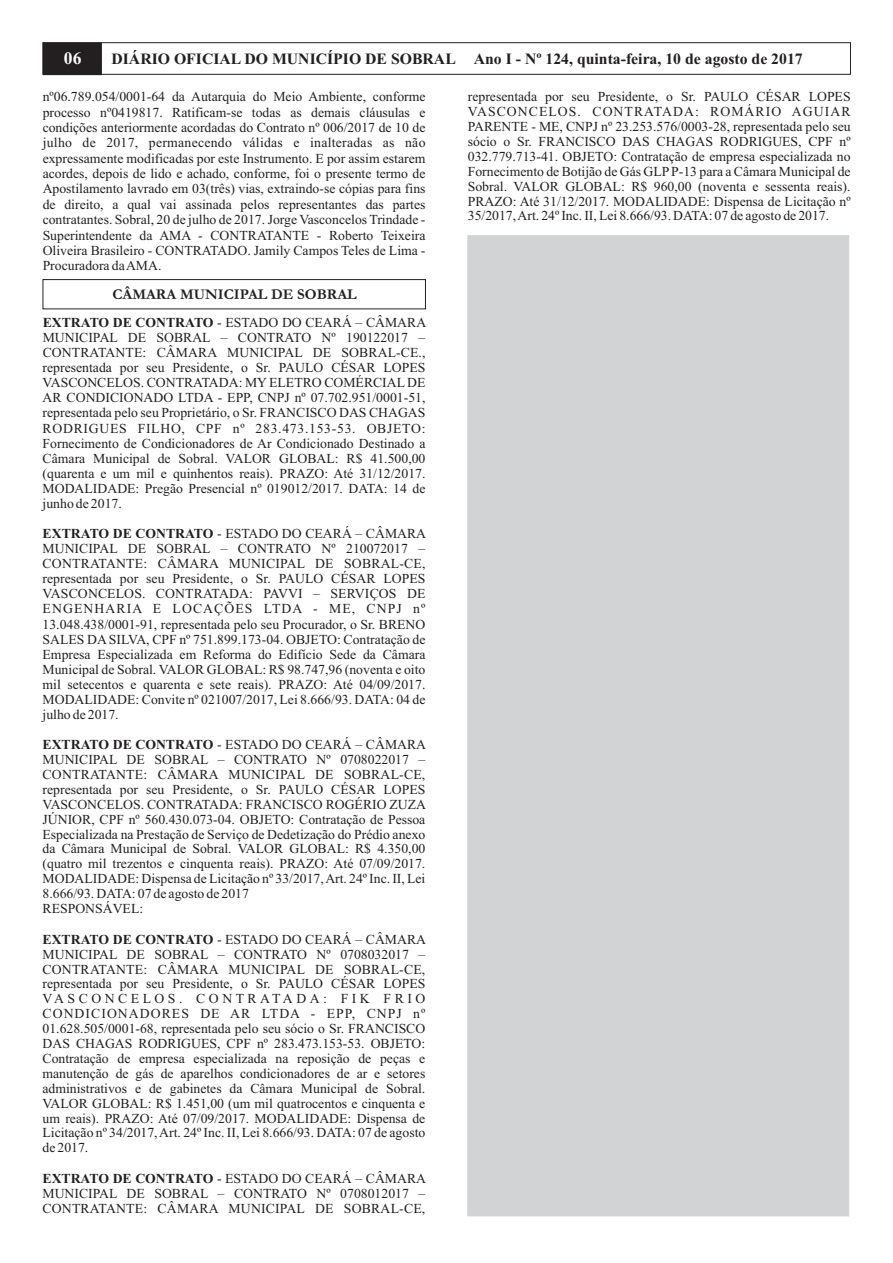
<style>
.page{position:relative;width:893px;height:1263px;background:#fff}
.page>*{position:absolute;margin:0;border:0;box-sizing:border-box;transform-origin:0 0}
.t1{font:700 17.55px "Times New Roman";color:#fff}
.t2{font:700 15.75px "Times New Roman";color:#231f20}
.t3{font:700 15px "Garamond";color:#231f20}
.t4{font:13.65px/14.9px "Times New Roman";color:#231f20;text-align:justify}
.s1{font-weight:700}
</style>
<div class="page">
<svg style="left:42px;top:42px;width:809px;height:33px"></svg>
<hr style="left:43px;top:43px;width:1px;height:31px;background:#231f20">
<div style="left:43px;top:279px;width:383px;height:30px;border:1px solid #231f20"></div>
<div style="left:467px;top:235px;width:383px;height:982px;background:#d1d3d4"></div>
<p class="t1" style="left:64px;top:52px;width:19px">06</p>
<p class="t2" style="left:111px;top:54px;width:693px">DIÁRIO OFICIAL DO MUNICÍPIO DE SOBRAL Ano I - Nº 124, quinta-feira, 10 de agosto de 2017</p>
<p class="t4" style="left:43px;top:90px;width:384px;line-height:15.3px">nº06.789.054/0001-64 da Autarquia do Meio Ambiente, conforme processo nº0419817. Ratificam-se todas as demais cláusulas e condições anteriormente acordadas do Contrato nº 006/2017 de 10 de julho de 2017, permanecendo válidas e inalteradas as não expressamente modificadas por este Instrumento. E por assim estarem acordes, depois de lido e achado, conforme, foi o presente termo de Apostilamento lavrado em 03(três) vias, extraindo-se cópias para fins de direito, a qual vai assinada pelos representantes das partes contratantes. Sobral, 20 de julho de 2017. Jorge Vasconcelos Trindade - Superintendente da AMA - CONTRATANTE - Roberto Teixeira Oliveira Brasileiro - CONTRATADO. Jamily Campos Teles de Lima - Procuradora da AMA.</p>
<p class="t3" style="left:112px;top:289px;width:246px">CÂMARA MUNICIPAL DE SOBRAL</p>
<p class="t4" style="left:43px;top:316px;width:385px"><span class="s1">EXTRATO DE CONTRATO</span> - ESTADO DO CEARÁ – CÂMARA MUNICIPAL DE SOBRAL – CONTRATO Nº 190122017 – CONTRATANTE: CÂMARA MUNICIPAL DE SOBRAL-CE., representada por seu Presidente, o Sr. PAULO CÉSAR LOPES VASCONCELOS. CONTRATADA: MY ELETRO COMÉRCIAL DE AR CONDICIONADO LTDA - EPP, CNPJ nº 07.702.951/0001-51, representada pelo seu Proprietário, o Sr. FRANCISCO DAS CHAGAS RODRIGUES FILHO, CPF nº 283.473.153-53. OBJETO:<br>Fornecimento de Condicionadores de Ar Condicionado Destinado a Câmara Municipal de Sobral. VALOR GLOBAL: R$ 41.500,00 (quarenta e um mil e quinhentos reais). PRAZO: Até 31/12/2017.<br>MODALIDADE: Pregão Presencial nº 019012/2017. DATA: 14 de junho de 2017.</p>
<p class="t4" style="left:43px;top:527px;width:385px"><span class="s1">EXTRATO DE CONTRATO</span> - ESTADO DO CEARÁ – CÂMARA MUNICIPAL DE SOBRAL – CONTRATO Nº 210072017 – CONTRATANTE: CÂMARA MUNICIPAL DE SOBRAL-CE, representada por seu Presidente, o Sr. PAULO CÉSAR LOPES VASCONCELOS. CONTRATADA: PAVVI – SERVIÇOS DE ENGENHARIA E LOCAÇÕES LTDA - ME, CNPJ nº 13.048.438/0001-91, representada pelo seu Procurador, o Sr. BRENO SALES DASILVA, CPF nº 751.899.173-04. OBJETO: Contratação de Empresa Especializada em Reforma do Edifício Sede da Câmara Municipal de Sobral. VALOR GLOBAL: R$ 98.747,96 (noventa e oito mil setecentos e quarenta e sete reais). PRAZO: Até 04/09/2017.<br>MODALIDADE: Convite nº 021007/2017, Lei 8.666/93. DATA: 04 de julho de 2017.</p>
<p class="t4" style="left:43px;top:738px;width:385px;text-align:left"><span class="s1">EXTRATO DE CONTRATO</span> - ESTADO DO CEARÁ – CÂMARA MUNICIPAL DE SOBRAL – CONTRATO Nº 0708022017 – CONTRATANTE: CÂMARA MUNICIPAL DE SOBRAL-CE, representada por seu Presidente, o Sr. PAULO CÉSAR LOPES VASCONCELOS. CONTRATADA: FRANCISCO ROGÉRIO ZUZA JÚNIOR, CPF nº 560.430.073-04. OBJETO: Contratação de Pessoa Especializada na Prestação de Serviço de Dedetização do Prédio anexo da Câmara Municipal de Sobral. VALOR GLOBAL: R$ 4.350,00 (quatro mil trezentos e cinquenta reais). PRAZO: Até 07/09/2017.<br>MODALIDADE: Dispensa de Licitação nº 33/2017, Art. 24º Inc. II, Lei 8.666/93. DATA: 07 de agosto de 2017<br>RESPONSÁVEL:</p>
<p class="t4" style="left:43px;top:933px;width:385px"><span class="s1">EXTRATO DE CONTRATO</span> - ESTADO DO CEARÁ – CÂMARA MUNICIPAL DE SOBRAL – CONTRATO Nº 0708032017 – CONTRATANTE: CÂMARA MUNICIPAL DE SOBRAL-CE, representada por seu Presidente, o Sr. PAULO CÉSAR LOPES VASCONCELOS. CONTRATADA: FIK FRIO CONDICIONADORES DE AR LTDA - EPP, CNPJ nº 01.628.505/0001-68, representada pelo seu sócio o Sr. FRANCISCO DAS CHAGAS RODRIGUES, CPF nº 283.473.153-53. OBJETO:<br>Contratação de empresa especializada na reposição de peças e manutenção de gás de aparelhos condicionadores de ar e setores administrativos e de gabinetes da Câmara Municipal de Sobral.<br>VALOR GLOBAL: R$ 1.451,00 (um mil quatrocentos e cinquenta e um reais). PRAZO: Até 07/09/2017. MODALIDADE: Dispensa de Licitação nº 34/2017, Art. 24º Inc. II, Lei 8.666/93. DATA: 07 de agosto de 2017.</p>
<p class="t4" style="left:43px;top:1172px;width:385px"><span class="s1">EXTRATO DE CONTRATO</span> - ESTADO DO CEARÁ – CÂMARA MUNICIPAL DE SOBRAL – CONTRATO Nº 0708012017 – CONTRATANTE: CÂMARA MUNICIPAL DE SOBRAL-CE,</p>
<p class="t4" style="left:468px;top:91px;width:384px">representada por seu Presidente, o Sr. PAULO CÉSAR LOPES VASCONCELOS. CONTRATADA: ROMÁRIO AGUIAR PARENTE - ME, CNPJ nº 23.253.576/0003-28, representada pelo seu sócio o Sr. FRANCISCO DAS CHAGAS RODRIGUES, CPF nº 032.779.713-41. OBJETO: Contratação de empresa especializada no Fornecimento de Botijão de Gás GLPP-13 para a Câmara Municipal de Sobral. VALOR GLOBAL: R$ 960,00 (noventa e sessenta reais).<br>PRAZO: Até 31/12/2017. MODALIDADE: Dispensa de Licitação nº 35/2017, Art. 24º Inc. II, Lei 8.666/93. DATA: 07 de agosto de 2017.</p>
</div>
